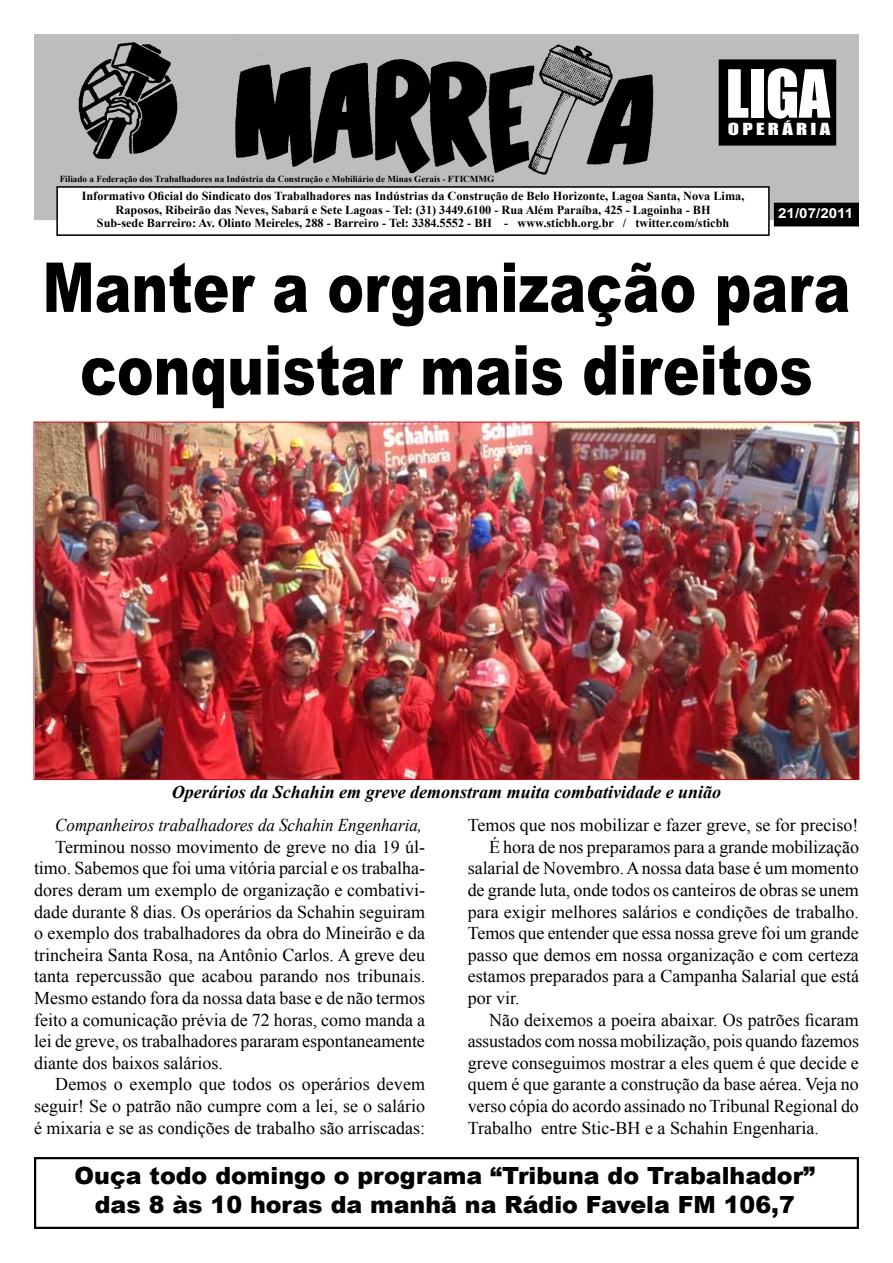
<style>
.page{position:relative;width:893px;height:1263px;background:#fff}
.page>*{position:absolute;margin:0;border:0;box-sizing:border-box;transform-origin:0 0}
.t1{font:900 68.85px/82.7px "Arial";color:#000;text-align:center;scale:.8 1}
.t2{font:61.2px "Impact";color:#fff}
.t3{font:900 23.7px/28.3px "Arial";color:#000;text-align:center}
.t4{font:18px/21.6px "Times New Roman";color:#000;text-align:justify}
.t5{font:italic 700 18px "Times New Roman";color:#000}
.t6{font:italic 18px "Times New Roman";color:#000;scale:.94 1}
.t7{font:15.3px "Impact";letter-spacing:.16em;color:#fff;scale:1.35 1}
.t8{font:700 13.8px "Arial";color:#fff;scale:1.1 1}
.t9{font:700 12.3px/13.5px "Times New Roman";color:#000;text-align:center}
.t10{font:700 9.15px "Times New Roman";color:#000}
</style>
<div class="page">
<div style="left:34px;top:34px;width:825px;height:186px;background:#bcbdbf"></div>
<div style="left:775px;top:203px;width:83px;height:23px;background:#000"></div>
<img style="left:234px;top:39px;width:419px;height:136px">
<img style="left:79px;top:34px;width:98px;height:125px">
<div style="left:719px;top:60px;width:116px;height:85px;background:#000"></div>
<div style="left:719px;top:59px;width:117px;height:87px;border:2px solid #000"></div>
<div style="left:57px;top:187px;width:712px;height:48px;background:#fff"></div>
<div style="left:56px;top:186px;width:714px;height:50px;border:2px solid #000"></div>
<div style="left:34px;top:1157px;width:825px;height:72px;border:2px solid #000"></div>
<img style="left:36px;top:424px;width:821px;height:354px">
<p class="t10" style="left:60px;top:173px;width:436px">Filiado a Federação dos Trabalhadores na Indústria da Construção e Mobiliário de Minas Gerais - FTICMMG</p>
<h2 class="t2" style="left:726px;top:46px;width:106px">LIGA</h2>
<p class="t7" style="left:728px;top:117px;width:70px">OPERÁRIA</p>
<p class="t9" style="left:82px;top:189px;width:664px">Informativo Oficial do Sindicato dos Trabalhadores nas Indústrias da Construção de Belo Horizonte, Lagoa Santa, Nova Lima,<br>Raposos, Ribeirão das Neves, Sabará e Sete Lagoas - Tel: (31) 3449.6100 - Rua Além Paraíba, 425 - Lagoinha - BH<br>Sub-sede Barreiro: Av. Olinto Meireles, 288 - Barreiro - Tel: 3384.5552 - BH - www.sticbh.org.br / twitter.com/sticbh</p>
<p class="t8" style="left:778px;top:204px;width:70px">21/07/2011</p>
<h1 class="t1" style="left:43px;top:244px;width:1011px">Manter a organização para conquistar mais direitos</h1>
<p class="t5" style="left:172px;top:779px;width:551px">Operários da Schahin em greve demonstram muita combatividade e união</p>
<p class="t6" style="left:55px;top:813px;width:392px">Companheiros trabalhadores da Schahin Engenharia,</p>
<p class="t4" style="left:34px;top:836px;width:393px;text-indent:21px">Terminou nosso movimento de greve no dia 19 úl&shy;timo. Sabemos que foi uma vitória parcial e os trabalha&shy;dores deram um exemplo de organização e combativi&shy;dade durante 8 dias. Os operários da Schahin seguiram o exemplo dos trabalhadores da obra do Mineirão e da trincheira Santa Rosa, na Antônio Carlos. A greve deu tanta repercussão que acabou parando nos tribunais.<br>Mesmo estando fora da nossa data base e de não termos feito a comunicação prévia de 72 horas, como manda a lei de greve, os trabalhadores pararam espontaneamente diante dos baixos salários.</p>
<p class="t4" style="left:34px;top:1073px;width:393px;text-indent:21px">Demos o exemplo que todos os operários devem seguir! Se o patrão não cumpre com a lei, se o salário é mixaria e se as condições de trabalho são arriscadas:</p>
<p class="t4" style="left:468px;top:814px;width:392px">Temos que nos mobilizar e fazer greve, se for preciso!</p>
<p class="t4" style="left:489px;top:835px;width:372px">É hora de nos preparamos para a grande mobilização</p>
<p class="t4" style="left:468px;top:857px;width:393px">salarial de Novembro. A nossa data base é um momento</p>
<p class="t4" style="left:468px;top:879px;width:393px">de grande luta, onde todos os canteiros de obras se unem</p>
<p class="t4" style="left:468px;top:900px;width:393px">para exigir melhores salários e condições de trabalho.</p>
<p class="t4" style="left:468px;top:922px;width:393px">Temos que entender que essa nossa greve foi um grande</p>
<p class="t4" style="left:468px;top:943px;width:393px">passo que demos em nossa organização e com certeza</p>
<p class="t4" style="left:468px;top:965px;width:393px">estamos preparados para a Campanha Salarial que está</p>
<p class="t4" style="left:468px;top:987px;width:54px">por vir.</p>
<p class="t4" style="left:489px;top:1008px;width:371px">Não deixemos a poeira abaixar. Os patrões ficaram</p>
<p class="t4" style="left:468px;top:1030px;width:393px">assustados com nossa mobilização, pois quando fazemos</p>
<p class="t4" style="left:468px;top:1051px;width:393px">greve conseguimos mostrar a eles quem é que decide e</p>
<p class="t4" style="left:468px;top:1073px;width:393px">quem é que garante a construção da base aérea. Veja no</p>
<p class="t4" style="left:468px;top:1095px;width:393px">verso cópia do acordo assinado no Tribunal Regional do</p>
<p class="t4" style="left:468px;top:1116px;width:353px">Trabalho entre Stic-BH e a Schahin Engenharia.</p>
<h3 class="t3" style="left:75px;top:1161px;width:742px">Ouça todo domingo o programa “Tribuna do Trabalhador” das 8 às 10 horas da manhã na Rádio Favela FM 106,7</h3>
</div>
